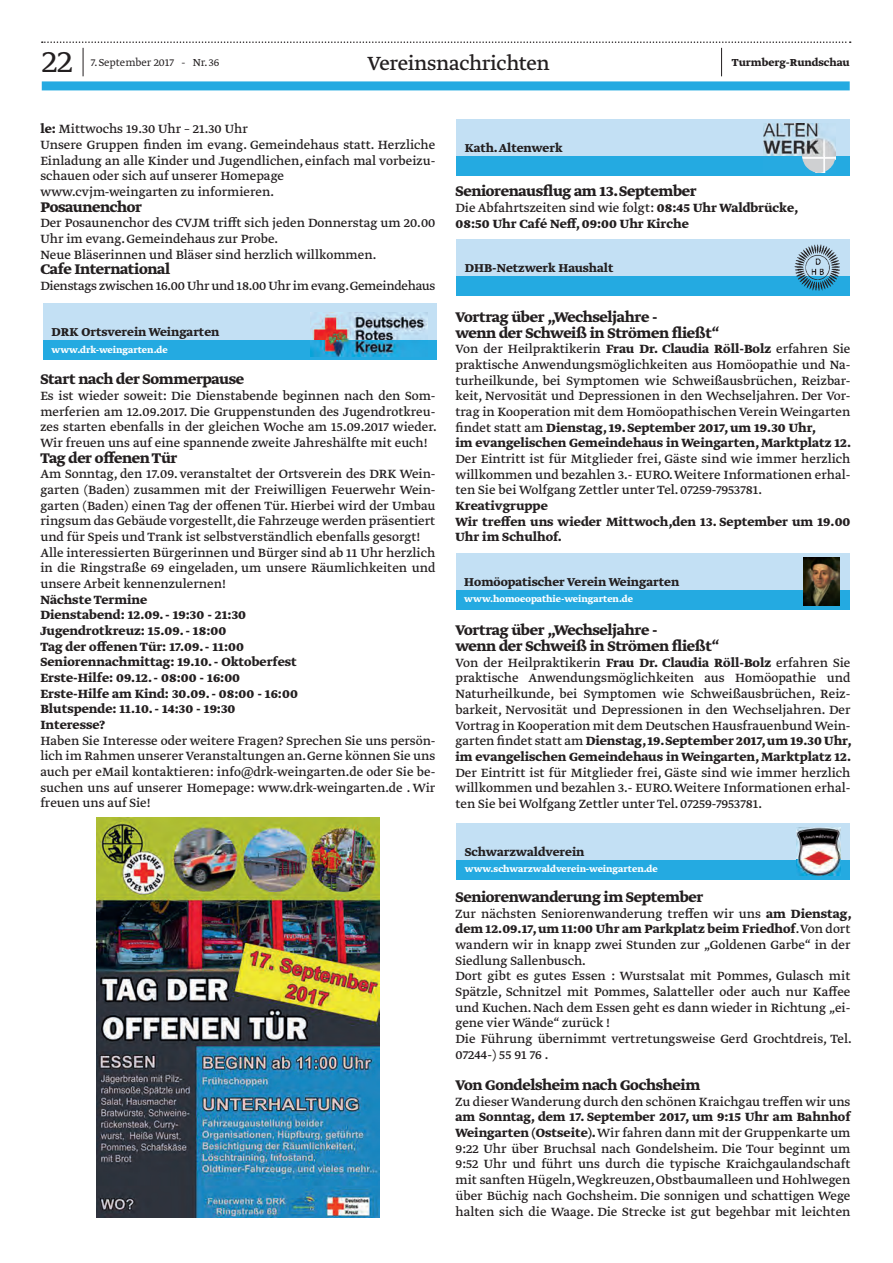
<style>
.page{position:relative;width:893px;height:1263px;background:#fff}
.page>*{position:absolute;margin:0;border:0;box-sizing:border-box;transform-origin:0 0}
.t1{font:300 36px "Greta Text Std";color:#231f20}
.t2{font:22.5px "Greta Text Std";letter-spacing:-.015em;color:#231f20}
.t3{font:700 16.5px/15.8px "Greta Text Std";letter-spacing:-.02em;color:#231f20}
.t4{font:14.1px/15.8px "Greta Text Std";color:#231f20;text-align:justify}
.t5{font:700 14.1px/15.8px "Greta Text Std";color:#231f20}
.t6{font:14.1px "Greta Text Std";letter-spacing:-.02em;color:#231f20}
.t7{font:700 13.5px "Greta Text Std";color:#231f20}
.t8{font:300 12px "Greta Text Std";color:#231f20}
.t9{font:700 12px "Greta Text Std";color:#231f20}
.t10{font:700 10.5px "Greta Text Std";color:#fff}
.s1{font-weight:700}
.s2{font-weight:400}
</style>
<div class="page">
<div style="left:42px;top:81px;width:808px;height:9px;background:#24aae1"></div>
<svg style="left:42px;top:41px;width:809px;height:35px"></svg>
<div style="left:457px;top:119px;width:393px;height:57px;background:#c3e0f4"></div>
<div style="left:457px;top:156px;width:393px;height:20px;background:#24aae1"></div>
<img style="left:763px;top:123px;width:72px;height:49px">
<div style="left:43px;top:303px;width:394px;height:57px;background:#c3e0f4"></div>
<div style="left:43px;top:340px;width:394px;height:20px;background:#24aae1"></div>
<img style="left:310px;top:313px;width:117px;height:43px">
<div style="left:457px;top:239px;width:393px;height:57px;background:#c3e0f4"></div>
<div style="left:457px;top:276px;width:393px;height:20px;background:#24aae1"></div>
<img style="left:794px;top:244px;width:46px;height:47px">
<div style="left:457px;top:823px;width:393px;height:57px;background:#c3e0f4"></div>
<div style="left:457px;top:860px;width:393px;height:20px;background:#24aae1"></div>
<img style="left:797px;top:827px;width:43px;height:49px">
<img style="left:96px;top:817px;width:283px;height:400px">
<div style="left:456px;top:553px;width:393px;height:57px;background:#c3e0f4"></div>
<div style="left:456px;top:590px;width:393px;height:20px;background:#24aae1"></div>
<img style="left:803px;top:557px;width:37px;height:49px">
<h1 class="t1" style="left:42px;top:41px;width:32px">22</h1>
<p class="t8" style="left:91px;top:56px;width:130px">7. September 2017 - Nr. 36</p>
<p class="t9" style="left:732px;top:56px;width:119px">Turmberg-Rundschau</p>
<h2 class="t2" style="left:368px;top:50px;width:184px">Vereinsnachrichten</h2>
<p class="t4" style="left:40px;top:122px;width:396px;text-align:left"><span class="s1">le:</span> Mittwochs 19.30 Uhr – 21.30 Uhr<br>Unsere Gruppen finden im evang. Gemeindehaus statt. Herzliche Einladung an alle Kinder und Jugendlichen, einfach mal vorbeizu&shy;schauen oder sich auf unserer Homepage<br>www.cvjm-weingarten zu informieren.</p>
<p class="t3" style="left:40px;top:200px;width:103px">Posaunenchor</p>
<p class="t4" style="left:40px;top:216px;width:396px;text-align:left">Der Posaunenchor des CVJM trifft sich jeden Donnerstag um 20.00<br>Uhr im evang. Gemeindehaus zur Probe.<br>Neue Bläserinnen und Bläser sind herzlich willkommen.</p>
<p class="t3" style="left:40px;top:262px;width:131px">Cafe International</p>
<p class="t6" style="left:40px;top:278px;width:396px">Dienstags zwischen 16.00 Uhr und 18.00 Uhr im evang.Gemeindehaus</p>
<p class="t7" style="left:52px;top:324px;width:169px">DRK Ortsverein Weingarten</p>
<p class="t10" style="left:52px;top:343px;width:118px">www.drk-weingarten.de</p>
<p class="t3" style="left:40px;top:372px;width:205px">Start nach der Sommerpause</p>
<p class="t4" style="left:40px;top:388px;width:398px">Es ist wieder soweit: Die Dienstabende beginnen nach den Som&shy;merferien am 12.09.2017. Die Gruppenstunden des Jugendrotkreu&shy;zes starten ebenfalls in der gleichen Woche am 15.09.2017 wieder.<br>Wir freuen uns auf eine spannende zweite Jahreshälfte mit euch!</p>
<p class="t3" style="left:40px;top:450px;width:139px">Tag der offenen Tür</p>
<p class="t4" style="left:40px;top:467px;width:396px;text-align:left">Am Sonntag, den 17.09. veranstaltet der Ortsverein des DRK Wein&shy;garten (Baden) zusammen mit der Freiwilligen Feuerwehr Wein&shy;garten (Baden) einen Tag der offenen Tür. Hierbei wird der Umbau ringsum das Gebäude vorgestellt, die Fahrzeuge werden präsentiert und für Speis und Trank ist selbstverständlich ebenfalls gesorgt!<br>Alle interessierten Bürgerinnen und Bürger sind ab 11 Uhr herzlich in die Ringstraße 69 eingeladen, um unsere Räumlichkeiten und unsere Arbeit kennenzulernen!</p>
<p class="t5" style="left:40px;top:592px;width:259px">Nächste Termine<br>Dienstabend: 12.09. - 19:30 - 21:30<br>Jugendrotkreuz: 15.09. - 18:00<br>Tag der offenen Tür: 17.09. - 11:00<br>Seniorennachmittag: 19.10. - Oktoberfest<br>Erste-Hilfe: 09.12. - 08:00 - 16:00<br>Erste-Hilfe am Kind: 30.09. - 08:00 - 16:00<br>Blutspende: 11.10. - 14:30 - 19:30<br>Interesse?</p>
<p class="t4" style="left:40px;top:733px;width:396px">Haben Sie Interesse oder weitere Fragen? Sprechen Sie uns persön&shy;lich im Rahmen unserer Veranstaltungen an. Gerne können Sie uns auch per eMail kontaktieren: info@drk-weingarten.de oder Sie be&shy;suchen uns auf unserer Homepage: www.drk-weingarten.de . Wir freuen uns auf Sie!</p>
<p class="t7" style="left:465px;top:140px;width:99px">Kath. Altenwerk</p>
<p class="t3" style="left:455px;top:184px;width:243px">Seniorenausflug am 13. September</p>
<p class="t5" style="left:455px;top:201px;width:345px"><span class="s2">Die Abfahrtszeiten sind wie folgt:</span> 08:45 Uhr Waldbrücke,<br>08:50 Uhr Café Neff, 09:00 Uhr Kirche</p>
<p class="t7" style="left:465px;top:260px;width:150px">DHB-Netzwerk Haushalt</p>
<p class="t3" style="left:455px;top:310px;width:266px">Vortrag über „Wechseljahre -<br>wenn der Schweiß in Strömen fließt“</p>
<p class="t4" style="left:455px;top:342px;width:397px;text-align:left">Von der Heilpraktikerin <span class="s1">Frau Dr. Claudia Röll-Bolz</span> erfahren Sie praktische Anwendungsmöglichkeiten aus Homöopathie und Na&shy;turheilkunde, bei Symptomen wie Schweißausbrüchen, Reizbar&shy;keit, Nervosität und Depressionen in den Wechseljahren. Der Vor&shy;trag in Kooperation mit dem Homöopathischen Verein Weingarten findet statt am <span class="s1">Dienstag, 19. September 2017, um 19.30 Uhr,<br>im evangelischen Gemeindehaus in Weingarten, Marktplatz 12.</span></p>
<p class="t4" style="left:455px;top:452px;width:396px">Der Eintritt ist für Mitglieder frei, Gäste sind wie immer herzlich willkommen und bezahlen 3.- EURO. Weitere Informationen erhal&shy;ten Sie bei Wolfgang Zettler unter Tel. 07259-7953781.</p>
<p class="t5" style="left:455px;top:499px;width:396px">Kreativgruppe<br>Wir treffen uns wieder Mittwoch,den 13. September um 19.00<br>Uhr im Schulhof.</p>
<p class="t7" style="left:464px;top:573px;width:216px">Homöopatischer Verein Weingarten</p>
<p class="t10" style="left:464px;top:593px;width:170px">www.homoeopathie-weingarten.de</p>
<p class="t3" style="left:455px;top:623px;width:266px">Vortrag über „Wechseljahre -<br>wenn der Schweiß in Strömen fließt“</p>
<p class="t4" style="left:455px;top:655px;width:398px">Von der Heilpraktikerin <span class="s1">Frau Dr. Claudia Röll-Bolz</span> erfahren Sie praktische Anwendungsmöglichkeiten aus Homöopathie und Naturheilkunde, bei Symptomen wie Schweißausbrüchen, Reiz&shy;barkeit, Nervosität und Depressionen in den Wechseljahren. Der Vortrag in Kooperation mit dem Deutschen Hausfrauenbund Wein&shy;garten findet statt am <span class="s1">Dienstag, 19. September 2017, um 19.30 Uhr, im evangelischen Gemeindehaus in Weingarten, Marktplatz 12.</span></p>
<p class="t4" style="left:455px;top:765px;width:396px">Der Eintritt ist für Mitglieder frei, Gäste sind wie immer herzlich willkommen und bezahlen 3.- EURO. Weitere Informationen erhal&shy;ten Sie bei Wolfgang Zettler unter Tel. 07259-7953781.</p>
<p class="t7" style="left:465px;top:843px;width:121px">Schwarzwaldverein</p>
<p class="t10" style="left:465px;top:863px;width:194px">www.schwarzwaldverein-weingarten.de</p>
<p class="t3" style="left:455px;top:890px;width:249px">Seniorenwanderung im September</p>
<p class="t4" style="left:455px;top:906px;width:398px;text-align:left">Zur nächsten Seniorenwanderung treffen wir uns <span class="s1">am Dienstag, dem 12.09.17, um 11:00 Uhr am Parkplatz beim Friedhof</span>.Von dort wandern wir in knapp zwei Stunden zur „Goldenen Garbe“ in der Siedlung Sallenbusch.<br>Dort gibt es gutes Essen : Wurstsalat mit Pommes, Gulasch mit Spätzle, Schnitzel mit Pommes, Salatteller oder auch nur Kaffee und Kuchen. Nach dem Essen geht es dann wieder in Richtung „ei&shy;gene vier Wände“ zurück !<br>Die Führung übernimmt vertretungsweise Gerd Grochtdreis, Tel.<br>07244-) 55 91 76 .</p>
<p class="t3" style="left:455px;top:1078px;width:246px">Von Gondelsheim nach Gochsheim</p>
<p class="t4" style="left:455px;top:1094px;width:396px">Zu dieser Wanderung durch den schönen Kraichgau treffen wir uns</p>
<p class="t4" style="left:455px;top:1110px;width:396px"><span class="s1">am Sonntag, dem 17. September 2017, um 9:15 Uhr am Bahnhof Weingarten (Ostseite).</span> Wir fahren dann mit der Gruppenkarte um 9:22 Uhr über Bruchsal nach Gondelsheim. Die Tour beginnt um 9:52 Uhr und führt uns durch die typische Kraichgaulandschaft mit sanften Hügeln, Wegkreuzen, Obstbaumalleen und Hohlwegen über Büchig nach Gochsheim. Die sonnigen und schattigen Wege halten sich die Waage. Die Strecke ist gut begehbar mit leichten</p>
</div>
